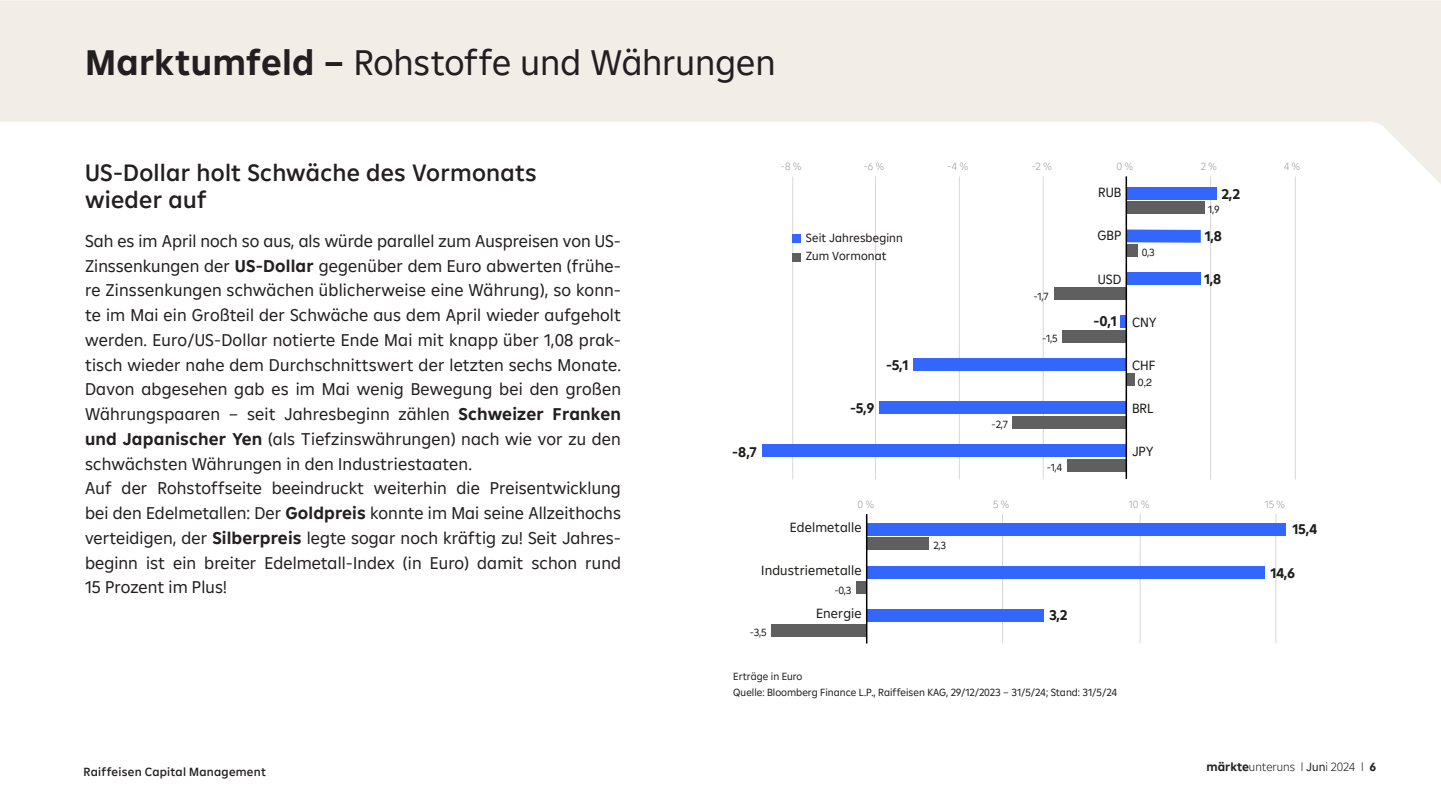
<style>
.page{position:relative;width:1441px;height:810px;background:#fff}
.page>*{position:absolute;margin:0;border:0;box-sizing:border-box;transform-origin:0 0}
.t1{font:36px "Amalia";color:#231f20}
.t2{font:500 24px/27px "Amalia";letter-spacing:.01em;color:#231f20}
.t3{font:17.25px/24.8px "Amalia";letter-spacing:.005em;color:#231f20;text-align:justify}
.t4{font:700 14.25px "Amalia";color:#1d1d1b}
.t5{font:13.5px "Amalia";letter-spacing:.01em;color:#1d1d1b}
.t6{font:500 12px "Amalia";letter-spacing:.02em;color:#231f20}
.t7{font:12px/18px "Amalia";letter-spacing:.01em;color:#1d1719}
.t8{font:300 12px "Amalia";color:#231f20}
.t9{font:10.5px "Amalia";color:#231f20}
.t10{font:10.5px "Amalia";color:#1d1d1b}
.t11{font:300 10.5px "Amalia";color:#9d9d9c}
.t12{font:10.5px "Helvetica";color:#1d1d1b}
.s1{font-weight:700}
.s2{font-weight:400}
</style>
<div class="page">
<svg style="left:0;top:0;width:1441px;height:190px;fill:#f2ede6"></svg>
<hr style="left:1210px;top:176px;width:1px;height:304px;background:#d7d7d8">
<hr style="left:1295px;top:176px;width:1px;height:304px;background:#d7d7d8">
<hr style="left:1043px;top:176px;width:1px;height:304px;background:#d7d7d8">
<hr style="left:959px;top:176px;width:1px;height:304px;background:#d7d7d8">
<hr style="left:875px;top:176px;width:1px;height:304px;background:#d7d7d8">
<hr style="left:792px;top:176px;width:1px;height:304px;background:#d7d7d8">
<hr style="left:1002px;top:514px;width:1px;height:129px;background:#d7d7d8">
<hr style="left:1275px;top:514px;width:1px;height:129px;background:#d7d7d8">
<hr style="left:1139px;top:514px;width:1px;height:129px;background:#d7d7d8">
<div style="left:866px;top:609px;width:178px;height:13px;background:#36f"></div>
<div style="left:771px;top:624px;width:95px;height:13px;background:#5f5f5f"></div>
<div style="left:1126px;top:187px;width:91px;height:12px;background:#36f"></div>
<div style="left:1126px;top:272px;width:74px;height:13px;background:#36f"></div>
<div style="left:913px;top:358px;width:213px;height:13px;background:#36f"></div>
<div style="left:1121px;top:315px;width:6px;height:13px;background:#36f"></div>
<div style="left:1126px;top:230px;width:74px;height:13px;background:#36f"></div>
<div style="left:879px;top:401px;width:247px;height:13px;background:#36f"></div>
<div style="left:762px;top:444px;width:364px;height:13px;background:#36f"></div>
<div style="left:1126px;top:201px;width:78px;height:13px;background:#5f5f5f"></div>
<div style="left:1054px;top:287px;width:72px;height:13px;background:#5f5f5f"></div>
<div style="left:1126px;top:373px;width:8px;height:13px;background:#5f5f5f"></div>
<div style="left:1062px;top:330px;width:64px;height:13px;background:#5f5f5f"></div>
<div style="left:1126px;top:244px;width:12px;height:13px;background:#5f5f5f"></div>
<div style="left:1012px;top:416px;width:114px;height:13px;background:#5f5f5f"></div>
<div style="left:1067px;top:459px;width:59px;height:13px;background:#5f5f5f"></div>
<hr style="left:1125px;top:176px;width:2px;height:303px;background:#000">
<div style="left:792px;top:234px;width:9px;height:9px;background:#36f"></div>
<div style="left:792px;top:253px;width:9px;height:8px;background:#5f5f5f"></div>
<div style="left:866px;top:523px;width:420px;height:13px;background:#36f"></div>
<div style="left:866px;top:566px;width:398px;height:13px;background:#36f"></div>
<div style="left:866px;top:537px;width:62px;height:13px;background:#5f5f5f"></div>
<div style="left:856px;top:581px;width:10px;height:12px;background:#5f5f5f"></div>
<hr style="left:866px;top:514px;width:1px;height:129px;background:#000">
<p class="t1" style="left:85px;top:39px;width:692px"><span class="s1">Marktumfeld –</span> Rohstoffe und Währungen</p>
<p class="t2" style="left:85px;top:158px;width:453px">US-Dollar holt Schwäche des Vormonats wieder auf</p>
<p class="t3" style="left:85px;top:228px;width:537px">Sah es im April noch so aus, als würde parallel zum Auspreisen von US-Zinssenkungen der <span class="s1">US-Dollar</span> gegenüber dem Euro abwerten (frühe&shy;re Zinssenkungen schwächen üblicherweise eine Währung), so konn&shy;te im Mai ein Großteil der Schwäche aus dem April wieder aufgeholt werden. Euro/US-Dollar notierte Ende Mai mit knapp über 1,08 prak&shy;tisch wieder nahe dem Durchschnittswert der letzten sechs Monate.<br>Davon abgesehen gab es im Mai wenig Bewegung bei den großen Währungspaaren – seit Jahresbeginn zählen <span class="s1">Schweizer Franken und Japanischer Yen</span> (als Tiefzinswährungen) nach wie vor zu den schwächsten Währungen in den Industriestaaten.</p>
<p class="t3" style="left:85px;top:475px;width:537px">Auf der Rohstoffseite beeindruckt weiterhin die Preisentwicklung bei den Edelmetallen: Der <span class="s1">Goldpreis</span> konnte im Mai seine Allzeithochs verteidigen, der <span class="s1">Silberpreis</span> legte sogar noch kräftig zu! Seit Jahres&shy;beginn ist ein breiter Edelmetall-Index (in Euro) damit schon rund 15 Prozent im Plus!</p>
<p class="t6" style="left:84px;top:764px;width:184px">Raiffeisen Capital Management</p>
<p class="t11" style="left:781px;top:160px;width:22px">-8 %</p>
<p class="t11" style="left:863px;top:160px;width:22px">-6 %</p>
<p class="t11" style="left:947px;top:160px;width:22px">-4 %</p>
<p class="t11" style="left:1031px;top:160px;width:22px">-2 %</p>
<p class="t11" style="left:1116px;top:160px;width:18px">0 %</p>
<p class="t11" style="left:1201px;top:160px;width:17px">2 %</p>
<p class="t11" style="left:1283px;top:160px;width:18px">4 %</p>
<p class="t4" style="left:732px;top:442px;width:26px">-8,7</p>
<p class="t7" style="left:806px;top:229px;width:98px">Seit Jahresbeginn<br>Zum Vormonat</p>
<p class="t4" style="left:850px;top:399px;width:26px">-5,9</p>
<p class="t4" style="left:886px;top:356px;width:24px">-5,1</p>
<p class="t10" style="left:1033px;top:289px;width:17px">-1,7</p>
<p class="t10" style="left:1042px;top:332px;width:17px">-1,5</p>
<p class="t10" style="left:991px;top:417px;width:18px">-2,7</p>
<p class="t10" style="left:1046px;top:461px;width:17px">-1,4</p>
<p class="t5" style="left:1098px;top:184px;width:25px">RUB</p>
<p class="t5" style="left:1097px;top:227px;width:26px">GBP</p>
<p class="t5" style="left:1097px;top:270px;width:25px">USD</p>
<p class="t10" style="left:1141px;top:246px;width:15px">0,3</p>
<p class="t4" style="left:1093px;top:312px;width:25px">-0,1</p>
<p class="t5" style="left:1132px;top:313px;width:26px">CNY</p>
<p class="t5" style="left:1132px;top:357px;width:25px">CHF</p>
<p class="t5" style="left:1132px;top:400px;width:23px">BRL</p>
<p class="t5" style="left:1132px;top:443px;width:23px">JPY</p>
<p class="t12" style="left:1138px;top:374px;width:16px">0,2</p>
<p class="t4" style="left:1221px;top:185px;width:20px">2,2</p>
<p class="t10" style="left:1208px;top:203px;width:13px">1,9</p>
<p class="t4" style="left:1204px;top:227px;width:19px">1,8</p>
<p class="t4" style="left:1204px;top:269px;width:19px">1,8</p>
<p class="t11" style="left:857px;top:498px;width:18px">0 %</p>
<p class="t11" style="left:993px;top:498px;width:18px">5 %</p>
<p class="t11" style="left:1129px;top:498px;width:22px">10 %</p>
<p class="t11" style="left:1264px;top:498px;width:22px">15 %</p>
<p class="t5" style="left:789px;top:518px;width:74px">Edelmetalle</p>
<p class="t5" style="left:761px;top:561px;width:102px">Industriemetalle</p>
<p class="t5" style="left:816px;top:605px;width:47px">Energie</p>
<p class="t10" style="left:834px;top:584px;width:19px">-0,3</p>
<p class="t10" style="left:750px;top:626px;width:18px">-3,5</p>
<p class="t10" style="left:933px;top:538px;width:14px">2,3</p>
<p class="t4" style="left:1049px;top:606px;width:20px">3,2</p>
<p class="t9" style="left:733px;top:669px;width:71px">Erträge in Euro</p>
<p class="t9" style="left:733px;top:686px;width:385px">Quelle: Bloomberg Finance L.P., Raiffeisen KAG, 29/12/2023 – 31/5/24; Stand: 31/5/24</p>
<p class="t4" style="left:1292px;top:519px;width:26px">15,4</p>
<p class="t4" style="left:1270px;top:564px;width:26px">14,6</p>
<p class="t8" style="left:1206px;top:759px;width:171px"><span class="s1">märkte</span>unteruns l <span class="s2">Jun</span>i 2024 l <span class="s1">6</span></p>
</div>
